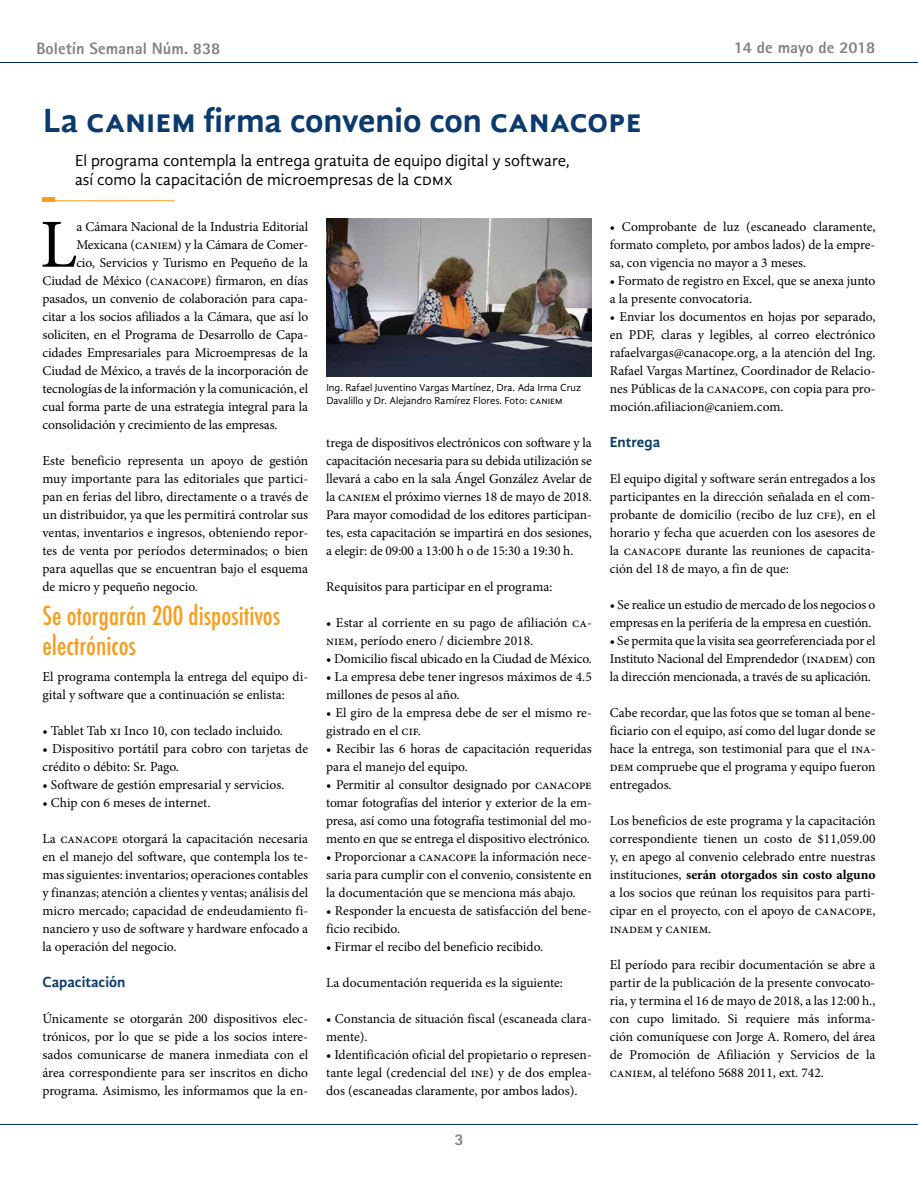
<style>
.page{position:relative;width:918px;height:1188px;background:#fff}
.page>*{position:absolute;margin:0;border:0;box-sizing:border-box;transform-origin:0 0}
.t1{font:68.85px "Minion Pro";color:#000}
.t2{font:700 34.5px "Gandhi Sans";color:#0a3a6e}
.t3{font:500 condensed 25.5px/30px "Futura";color:#f99d1c}
.t4{font:16.5px/19.5px "Gandhi Sans";color:#000}
.t5{font:800 16.5px "Rotis Sans Serif";color:#808285}
.t6{font:700 15px "Gandhi Sans";color:#0a3a6e}
.t7{font:13.5px/18px "Minion Pro";letter-spacing:-.005em;color:#000;text-align:justify}
.t8{font:10.5px/13.5px "Gandhi Sans";color:#000}
.s1{font-weight:700}
</style>
<div class="page">
<hr style="left:0;top:62px;width:918px;height:1px;background:#00295c">
<hr style="left:0;top:1124px;width:918px;height:1px;background:#00295c">
<hr style="left:43px;top:200px;width:131px;height:1px;background:#f99d1c">
<div style="left:43px;top:197px;width:12px;height:5px;background:#f99d1c"></div>
<img style="left:326px;top:218px;width:266px;height:159px">
<p class="t5" style="left:36px;top:38px;width:185px">Boletín Semanal Núm. 838</p>
<p class="t5" style="left:734px;top:37px;width:143px">14 de mayo de 2018</p>
<h2 class="t2" style="left:43px;top:100px;width:600px">La caniem firma convenio con canacope</h2>
<p class="t4" style="left:75px;top:150px;width:497px">El programa contempla la entrega gratuita de equipo digital y software, así como la capacitación de microempresas de la cdmx</p>
<h1 class="t1" style="left:40px;top:199px;width:39px">L</h1>
<p class="t7" style="left:76px;top:217px;width:233px">a Cámara Nacional de la Industria Editorial</p>
<p class="t7" style="left:76px;top:235px;width:233px">Mexicana (caniem) y la Cámara de Comer-</p>
<p class="t7" style="left:76px;top:253px;width:233px">cio, Servicios y Turismo en Pequeño de la</p>
<p class="t7" style="left:43px;top:271px;width:267px">Ciudad de México (canacope) firmaron, en días</p>
<p class="t7" style="left:43px;top:289px;width:267px">pasados, un convenio de colaboración para capa-</p>
<p class="t7" style="left:43px;top:307px;width:267px">citar a los socios afiliados a la Cámara, que así lo</p>
<p class="t7" style="left:43px;top:325px;width:267px">soliciten, en el Programa de Desarrollo de Capa-</p>
<p class="t7" style="left:43px;top:343px;width:267px">cidades Empresariales para Microempresas de la</p>
<p class="t7" style="left:43px;top:361px;width:267px">Ciudad de México, a través de la incorporación de</p>
<p class="t7" style="left:43px;top:379px;width:267px">tecnologías de la información y la comunicación, el</p>
<p class="t7" style="left:43px;top:397px;width:267px">cual forma parte de una estrategia integral para la</p>
<p class="t7" style="left:43px;top:415px;width:237px">consolidación y crecimiento de las empresas.</p>
<p class="t7" style="left:43px;top:451px;width:267px">Este beneficio representa un apoyo de gestión muy importante para las editoriales que partici&shy;pan en ferias del libro, directamente o a través de un distribuidor, ya que les permitirá controlar sus ventas, inventarios e ingresos, obteniendo repor&shy;tes de venta por períodos determinados; o bien para aquellas que se encuentran bajo el esquema de micro y pequeño negocio.</p>
<h3 class="t3" style="left:43px;top:600px;width:239px">Se otorgarán 200 dispositivos electrónicos</h3>
<p class="t7" style="left:43px;top:667px;width:267px">El programa contempla la entrega del equipo di&shy;gital y software que a continuación se enlista:</p>
<p class="t7" style="left:43px;top:721px;width:242px">• Tablet Tab xi Inco 10, con teclado incluido.</p>
<p class="t7" style="left:43px;top:739px;width:267px">• Dispositivo portátil para cobro con tarjetas de crédito o débito: Sr. Pago.</p>
<p class="t7" style="left:43px;top:775px;width:243px">• Software de gestión empresarial y servicios.</p>
<p class="t7" style="left:43px;top:793px;width:169px">• Chip con 6 meses de internet.</p>
<p class="t7" style="left:43px;top:829px;width:267px">La canacope otorgará la capacitación necesaria en el manejo del software, que contempla los te&shy;mas siguientes: inventarios; operaciones contables y finanzas; atención a clientes y ventas; análisis del micro mercado; capacidad de endeudamiento fi&shy;nanciero y uso de software y hardware enfocado a la operación del negocio.</p>
<p class="t6" style="left:43px;top:973px;width:84px">Capacitación</p>
<p class="t7" style="left:43px;top:1009px;width:267px">Únicamente se otorgarán 200 dispositivos elec&shy;trónicos, por lo que se pide a los socios intere&shy;sados comunicarse de manera inmediata con el área correspondiente para ser inscritos en dicho programa. Asimismo, les informamos que la en-</p>
<p class="t8" style="left:326px;top:381px;width:256px">Ing. Rafael Juventino Vargas Martínez, Dra. Ada Irma Cruz<br>Davalillo y Dr. Alejandro Ramírez Flores. Foto: caniem</p>
<p class="t7" style="left:326px;top:434px;width:267px">trega de dispositivos electrónicos con software y la capacitación necesaria para su debida utilización se llevará a cabo en la sala Ángel González Avelar de la caniem el próximo viernes 18 de mayo de 2018.<br>Para mayor comodidad de los editores participan&shy;tes, esta capacitación se impartirá en dos sesiones, a elegir: de 09:00 a 13:00 h o de 15:30 a 19:30 h.</p>
<p class="t7" style="left:326px;top:578px;width:228px">Requisitos para participar en el programa:</p>
<p class="t7" style="left:326px;top:614px;width:267px">• Estar al corriente en su pago de afiliación ca&shy;niem, período enero / diciembre 2018.</p>
<p class="t7" style="left:326px;top:650px;width:267px">• Domicilio fiscal ubicado en la Ciudad de México.</p>
<p class="t7" style="left:326px;top:668px;width:267px">• La empresa debe tener ingresos máximos de 4.5 millones de pesos al año.</p>
<p class="t7" style="left:326px;top:704px;width:267px">• El giro de la empresa debe de ser el mismo re&shy;gistrado en el cif.</p>
<p class="t7" style="left:326px;top:740px;width:267px">• Recibir las 6 horas de capacitación requeridas para el manejo del equipo.</p>
<p class="t7" style="left:326px;top:776px;width:267px">• Permitir al consultor designado por canacope tomar fotografías del interior y exterior de la em&shy;presa, así como una fotografía testimonial del mo&shy;mento en que se entrega el dispositivo electrónico.</p>
<p class="t7" style="left:326px;top:848px;width:267px">• Proporcionar a canacope la información nece&shy;saria para cumplir con el convenio, consistente en la documentación que se menciona más abajo.</p>
<p class="t7" style="left:326px;top:902px;width:267px">• Responder la encuesta de satisfacción del bene&shy;ficio recibido.</p>
<p class="t7" style="left:326px;top:938px;width:219px">• Firmar el recibo del beneficio recibido.</p>
<p class="t7" style="left:326px;top:974px;width:238px">La documentación requerida es la siguiente:</p>
<p class="t7" style="left:326px;top:1010px;width:267px">• Constancia de situación fiscal (escaneada clara&shy;mente).</p>
<p class="t7" style="left:326px;top:1046px;width:267px">• Identificación oficial del propietario o represen&shy;tante legal (credencial del ine) y de dos emplea&shy;dos (escaneadas claramente, por ambos lados).</p>
<p class="t5" style="left:455px;top:1129px;width:11px">3</p>
<p class="t7" style="left:610px;top:218px;width:267px">• Comprobante de luz (escaneado claramente, formato completo, por ambos lados) de la empre&shy;sa, con vigencia no mayor a 3 meses.</p>
<p class="t7" style="left:610px;top:272px;width:267px">• Formato de registro en Excel, que se anexa junto a la presente convocatoria.</p>
<p class="t7" style="left:610px;top:308px;width:267px">• Enviar los documentos en hojas por separado, en PDF, claras y legibles, al correo electrónico rafaelvargas@canacope.org, a la atención del Ing.<br>Rafael Vargas Martínez, Coordinador de Relacio&shy;nes Públicas de la canacope, con copia para pro&shy;moción.afiliacion@caniem.com.</p>
<p class="t6" style="left:610px;top:433px;width:52px">Entrega</p>
<p class="t7" style="left:610px;top:470px;width:267px">El equipo digital y software serán entregados a los participantes en la dirección señalada en el com&shy;probante de domicilio (recibo de luz cfe), en el horario y fecha que acuerden con los asesores de la canacope durante las reuniones de capacita&shy;ción del 18 de mayo, a fin de que:</p>
<p class="t7" style="left:610px;top:596px;width:267px">• Se realice un estudio de mercado de los negocios o empresas en la periferia de la empresa en cuestión.</p>
<p class="t7" style="left:610px;top:632px;width:267px">• Se permita que la visita sea georreferenciada por el Instituto Nacional del Emprendedor (inadem) con la dirección mencionada, a través de su aplicación.</p>
<p class="t7" style="left:610px;top:704px;width:267px">Cabe recordar, que las fotos que se toman al bene&shy;ficiario con el equipo, así como del lugar donde se hace la entrega, son testimonial para que el ina&shy;dem compruebe que el programa y equipo fueron entregados.</p>
<p class="t7" style="left:610px;top:812px;width:267px">Los beneficios de este programa y la capacitación correspondiente tienen un costo de $11,059.00 y, en apego al convenio celebrado entre nuestras instituciones, <span class="s1">serán otorgados sin costo alguno </span>a los socios que reúnan los requisitos para parti&shy;cipar en el proyecto, con el apoyo de canacope, inadem y caniem.</p>
<p class="t7" style="left:610px;top:956px;width:267px">El período para recibir documentación se abre a partir de la publicación de la presente convocato&shy;ria, y termina el 16 de mayo de 2018, a las 12:00 h., con cupo limitado. Si requiere más informa&shy;ción comuníquese con Jorge A. Romero, del área de Promoción de Afiliación y Servicios de la caniem, al teléfono 5688 2011, ext. 742.</p>
</div>
